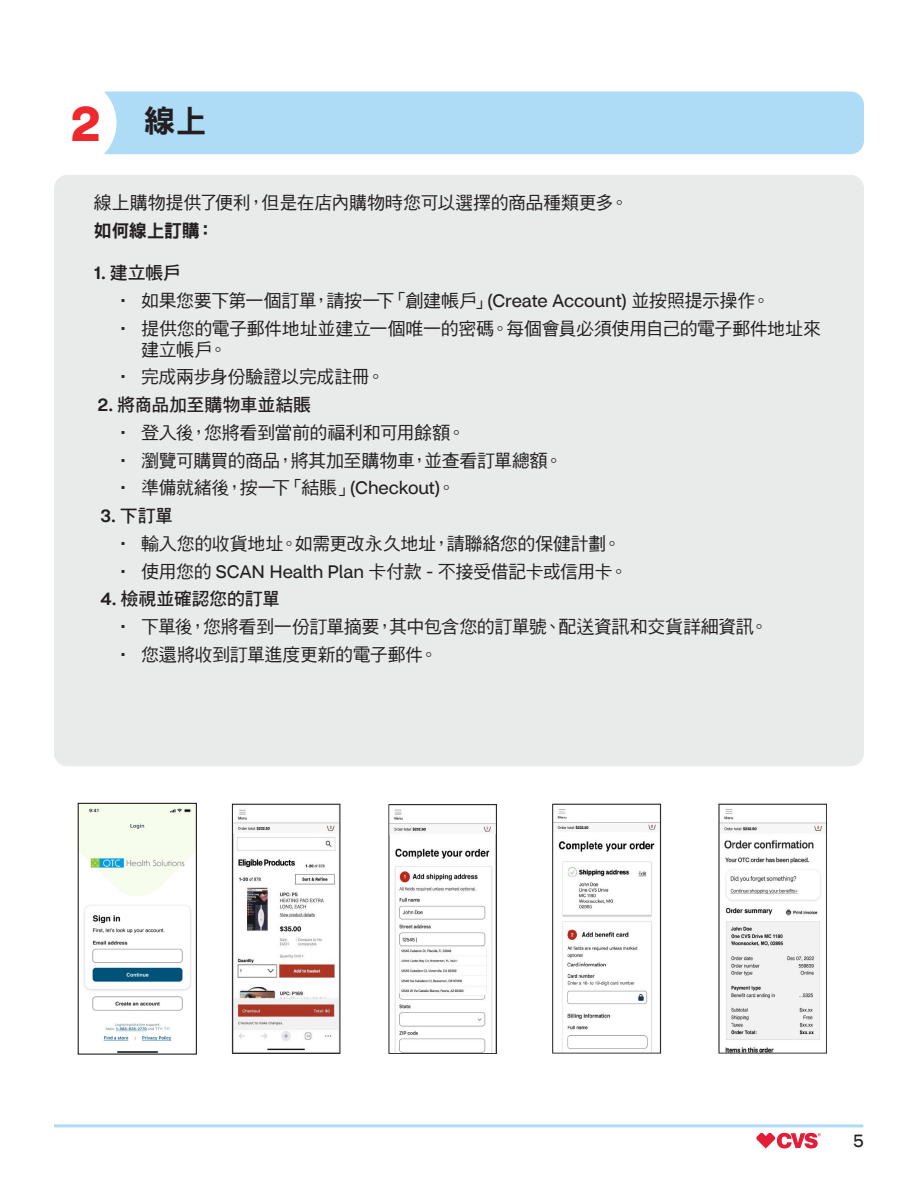
<style>
.page{position:relative;width:918px;height:1188px;background:#fff}
.page>*{position:absolute;margin:0;border:0;box-sizing:border-box;transform-origin:0 0}
._2025_Sub-Categories{font:700 49.5px "CVS Health Sans";color:#ee292d}
._2025_Sub-Categories-2{font:31.5px "DF Hei Std W9";color:#231f20}
.body{font:18px/21px "DF Hei Std W5";letter-spacing:-.02em;color:#231f20}
.body-2{font:18px "DF Hei Std W7";letter-spacing:-.01em;color:#231f20}
.body-3{font:18px "DF Hei Std W9";letter-spacing:-.025em;color:#231f20}
.t1{font:18px "CVS Health Sans";color:#231f20}
.s1{font-family:"CVS Health Sans";font-weight:500}
.s2{font-family:"CVS Health Sans"}
</style>
<div class="page">
<svg style="left:756px;top:1133px;width:65px;height:15px"></svg>
<div style="left:93px;top:92px;width:771px;height:62px;background:#aedbf5;border-radius:14px"></div>
<div style="left:27px;top:78px;width:90px;height:89px;background:#fff;border-radius:50%"></div>
<div style="left:54px;top:175px;width:810px;height:591px;background:#e9eaea;border-radius:14px"></div>
<img style="left:231px;top:803px;width:596px;height:251px">
<img style="left:80px;top:805px;width:115px;height:248px">
<div style="left:78px;top:803px;width:119px;height:252px;border:1px solid #231f20"></div>
<hr style="left:54px;top:1124px;width:809px;height:3px;background:#aedbf5">
<p class="_2025_Sub-Categories" style="left:71px;top:93px;width:31px">2</p>
<p class="_2025_Sub-Categories-2" style="left:144px;top:103px;width:64px">線上</p>
<p class="body" style="left:94px;top:192px;width:536px">線上購物提供了便利，但是在店內購物時您可以選擇的商品種類更多。</p>
<p class="body-3" style="left:94px;top:221px;width:122px">如何線上訂購：</p>
<p class="body-2" style="left:94px;top:263px;width:89px"><span class="s1">1.</span> 建立帳戶</p>
<p class="body" style="left:114px;top:290px;width:657px">• 如果您要下第一個訂單，請按一下「創建帳戶」<span class="s2">(Create Account)</span> 並按照提示操作。</p>
<p class="body" style="left:141px;top:317px;width:682px;text-indent:-27px">• 提供您的電子郵件地址並建立一個唯一的密碼。每個會員必須使用自己的電子郵件地址來建立帳戶。</p>
<p class="body" style="left:114px;top:366px;width:272px">• 完成兩步身份驗證以完成註冊。</p>
<p class="body-2" style="left:98px;top:395px;width:215px"><span class="s1">2.</span> 將商品加至購物車並結賬</p>
<p class="body" style="left:114px;top:422px;width:353px">• 登入後，您將看到當前的福利和可用餘額。</p>
<p class="body" style="left:114px;top:449px;width:450px">• 瀏覽可購買的商品，將其加至購物車，並查看訂單總額。</p>
<p class="body" style="left:114px;top:477px;width:343px">• 準備就緒後，按一下「結賬」<span class="s2">(Checkout)</span>。</p>
<p class="body-2" style="left:101px;top:506px;width:74px"><span class="s1">3.</span> 下訂單</p>
<p class="body" style="left:114px;top:533px;width:509px">• 輸入您的收貨地址。如需更改永久地址，請聯絡您的保健計劃。</p>
<p class="body" style="left:114px;top:560px;width:515px">• 使用您的 <span class="s2">SCAN Health Plan</span> 卡付款 <span class="s2">-</span> 不接受借記卡或信用卡。</p>
<p class="body-2" style="left:101px;top:589px;width:181px"><span class="s1">4.</span> 檢視並確認您的訂單</p>
<p class="body" style="left:114px;top:616px;width:656px">• 下單後，您將看到一份訂單摘要，其中包含您的訂單號、配送資訊和交貨詳細資訊。</p>
<p class="body" style="left:114px;top:644px;width:325px">• 您還將收到訂單進度更新的電子郵件。</p>
<p class="t1" style="left:853px;top:1130px;width:12px">5</p>
</div>
